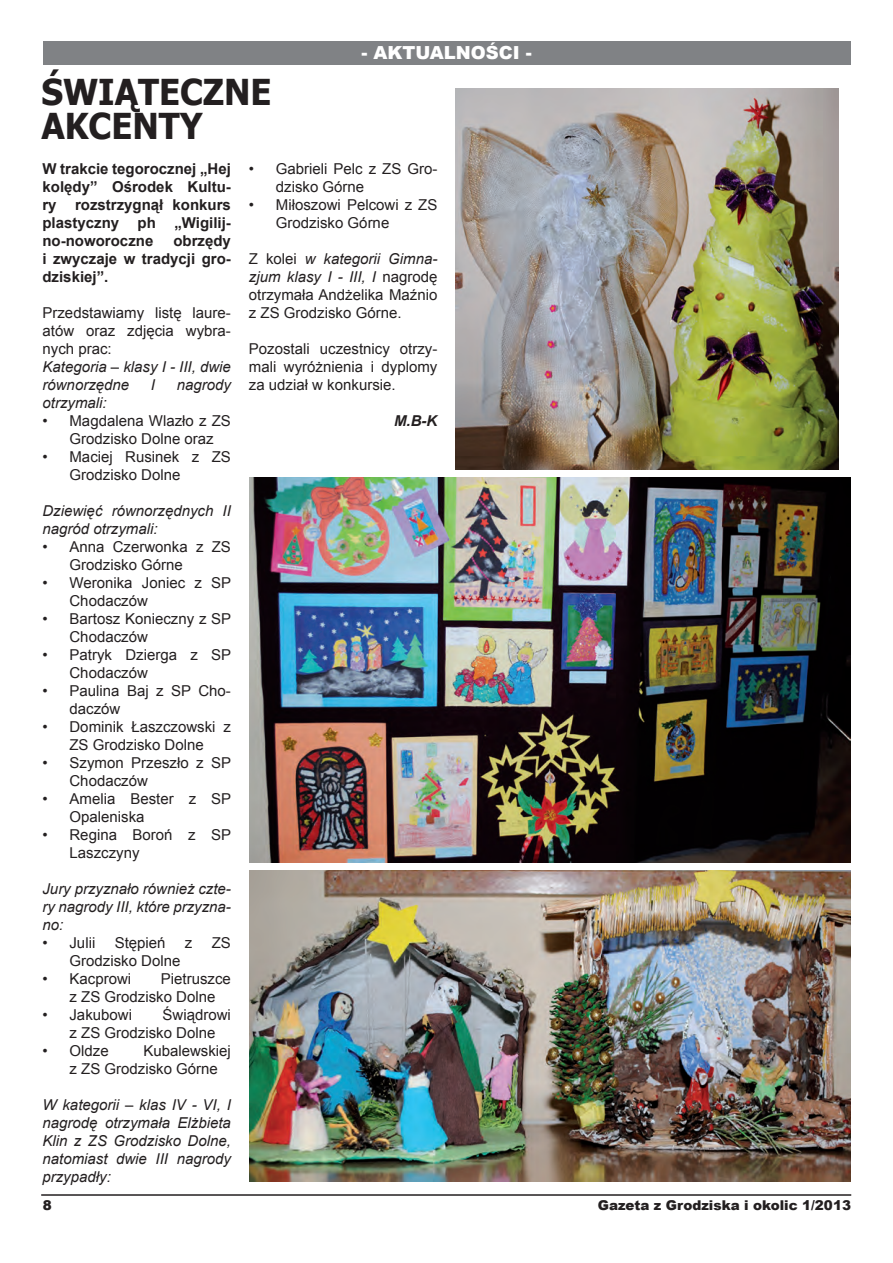
<style>
.page{position:relative;width:893px;height:1263px;background:#fff}
.page>*{position:absolute;margin:0;border:0;box-sizing:border-box;transform-origin:0 0}
.Normalny__Web{font:700 35.7px/34.2px "Tahoma";color:#231f20;scale:.96 1}
.t1{font:900 18px "Arial";color:#fff}
.Normalny__Web-2{font:15px/18px "Arial";color:#231f20}
.Normalny__Web-3{font:italic 15px/18px "Arial";color:#231f20}
.Normalny__Web-4{font:700 15px/18px "Arial";color:#231f20;text-align:justify}
.Normalny__Web-5{font:italic 700 15px "Arial";color:#231f20}
.t2{font:900 13.5px "Arial";color:#231f20}
.s1{font-style:italic}
</style>
<div class="page">
<div style="left:43px;top:42px;width:807px;height:23px;background:#808285"></div>
<hr style="left:41px;top:1194px;width:810px;height:2px;background:#231f20">
<img style="left:456px;top:89px;width:382px;height:381px">
<img style="left:250px;top:871px;width:601px;height:310px">
<img style="left:249px;top:477px;width:601px;height:385px">
<p class="Normalny__Web" style="left:41px;top:72px;width:241px">ŚWIĄTECZNE<br>AKCENTY</p>
<p class="t1" style="left:361px;top:39px;width:172px">- AKTUALNOŚCI -</p>
<p class="Normalny__Web-4" style="left:42px;top:160px;width:190px">W trakcie tegorocznej „Hej kolędy” Ośrodek Kultu&shy;ry rozstrzygnął konkurs plastyczny ph „Wigilij&shy;no-noworoczne</p>
<p class="Normalny__Web-4" style="left:42px;top:232px;width:190px;text-indent:131px">obrzędy i zwyczaje w tradycji gro&shy;dziskiej”.</p>
<p class="Normalny__Web-2" style="left:42px;top:304px;width:190px;text-align:justify">Przedstawiamy listę laure&shy;atów oraz zdjęcia wybra&shy;nych prac:</p>
<p class="Normalny__Web-3" style="left:42px;top:358px;width:190px">Kategoria – klasy I - III, dwie równorzędne</p>
<p class="Normalny__Web-3" style="left:151px;top:376px;width:6px">I</p>
<p class="Normalny__Web-3" style="left:177px;top:376px;width:56px">nagrody</p>
<p class="Normalny__Web-3" style="left:42px;top:394px;width:66px">otrzymali:</p>
<p class="Normalny__Web-2" style="left:69px;top:412px;width:163px;text-indent:-27px">• Magdalena Wlazło z ZS<br>Grodzisko Dolne oraz</p>
<p class="Normalny__Web-2" style="left:69px;top:448px;width:163px;text-indent:-27px">• Maciej Rusinek z ZS<br>Grodzisko Dolne</p>
<p class="Normalny__Web-3" style="left:42px;top:502px;width:190px">Dziewięć równorzędnych II nagród otrzymali:</p>
<p class="Normalny__Web-2" style="left:69px;top:538px;width:163px;text-indent:-27px">• Anna Czerwonka z ZS<br>Grodzisko Górne</p>
<p class="Normalny__Web-2" style="left:69px;top:574px;width:163px;text-indent:-27px">• Weronika Joniec z SP<br>Chodaczów</p>
<p class="Normalny__Web-2" style="left:69px;top:610px;width:163px;text-indent:-27px">• Bartosz Konieczny z SP<br>Chodaczów</p>
<p class="Normalny__Web-2" style="left:69px;top:646px;width:163px;text-indent:-27px">• Patryk Dzierga z SP<br>Chodaczów</p>
<p class="Normalny__Web-2" style="left:69px;top:682px;width:163px;text-indent:-27px">• Paulina Baj z SP Cho&shy;daczów</p>
<p class="Normalny__Web-2" style="left:42px;top:718px;width:190px;text-align:center">• Dominik Łaszczowski z<br>ZS Grodzisko Dolne</p>
<p class="Normalny__Web-2" style="left:69px;top:754px;width:163px;text-indent:-27px">• Szymon Przeszło z SP<br>Chodaczów</p>
<p class="Normalny__Web-2" style="left:69px;top:790px;width:163px;text-indent:-27px">• Amelia Bester z SP<br>Opaleniska</p>
<p class="Normalny__Web-2" style="left:69px;top:826px;width:163px;text-indent:-27px">• Regina Boroń z SP<br>Laszczyny</p>
<p class="Normalny__Web-3" style="left:42px;top:880px;width:190px;text-align:justify">Jury przyznało również czte&shy;ry nagrody III, które przyzna&shy;no:</p>
<p class="Normalny__Web-2" style="left:42px;top:934px;width:54px">• Julii</p>
<p class="Normalny__Web-2" style="left:115px;top:934px;width:52px">Stępień</p>
<p class="Normalny__Web-2" style="left:185px;top:934px;width:9px">z</p>
<p class="Normalny__Web-2" style="left:212px;top:934px;width:21px">ZS</p>
<p class="Normalny__Web-2" style="left:69px;top:952px;width:112px">Grodzisko Dolne</p>
<p class="Normalny__Web-2" style="left:42px;top:970px;width:90px">• Kacprowi</p>
<p class="Normalny__Web-2" style="left:69px;top:970px;width:163px;text-indent:91px">Pietruszce z ZS Grodzisko Dolne</p>
<p class="Normalny__Web-2" style="left:42px;top:1006px;width:91px">• Jakubowi</p>
<p class="Normalny__Web-2" style="left:69px;top:1006px;width:163px;text-indent:93px">Świądrowi z ZS Grodzisko Dolne</p>
<p class="Normalny__Web-2" style="left:42px;top:1042px;width:68px">• Oldze</p>
<p class="Normalny__Web-2" style="left:69px;top:1042px;width:163px;text-indent:74px">Kubalewskiej z ZS Grodzisko Górne</p>
<p class="Normalny__Web-3" style="left:42px;top:1096px;width:190px;text-align:justify">W kategorii – klas IV - VI, I nagrodę otrzymała Elżbieta Klin z ZS Grodzisko Dolne, natomiast dwie III nagrody przypadły:</p>
<p class="Normalny__Web-2" style="left:276px;top:160px;width:163px;text-indent:-27px">• Gabrieli Pelc z ZS Gro&shy;dzisko Górne</p>
<p class="Normalny__Web-2" style="left:276px;top:196px;width:163px;text-indent:-27px">• Miłoszowi Pelcowi z ZS<br>Grodzisko Górne</p>
<p class="Normalny__Web-2" style="left:249px;top:250px;width:190px;text-align:justify">Z kolei <span class="s1">w kategorii Gimna&shy;zjum klasy I - III, I</span> nagrodę otrzymała Andżelika Maźnio z ZS Grodzisko Górne.</p>
<p class="Normalny__Web-2" style="left:249px;top:340px;width:190px;text-align:justify">Pozostali uczestnicy otrzy&shy;mali wyróżnienia i dyplomy za udział w konkursie.</p>
<p class="Normalny__Web-5" style="left:394px;top:411px;width:45px">M.B-K</p>
<p class="t2" style="left:43px;top:1195px;width:11px">8</p>
<p class="t2" style="left:598px;top:1196px;width:255px">Gazeta z Grodziska i okolic 1/2013</p>
</div>
